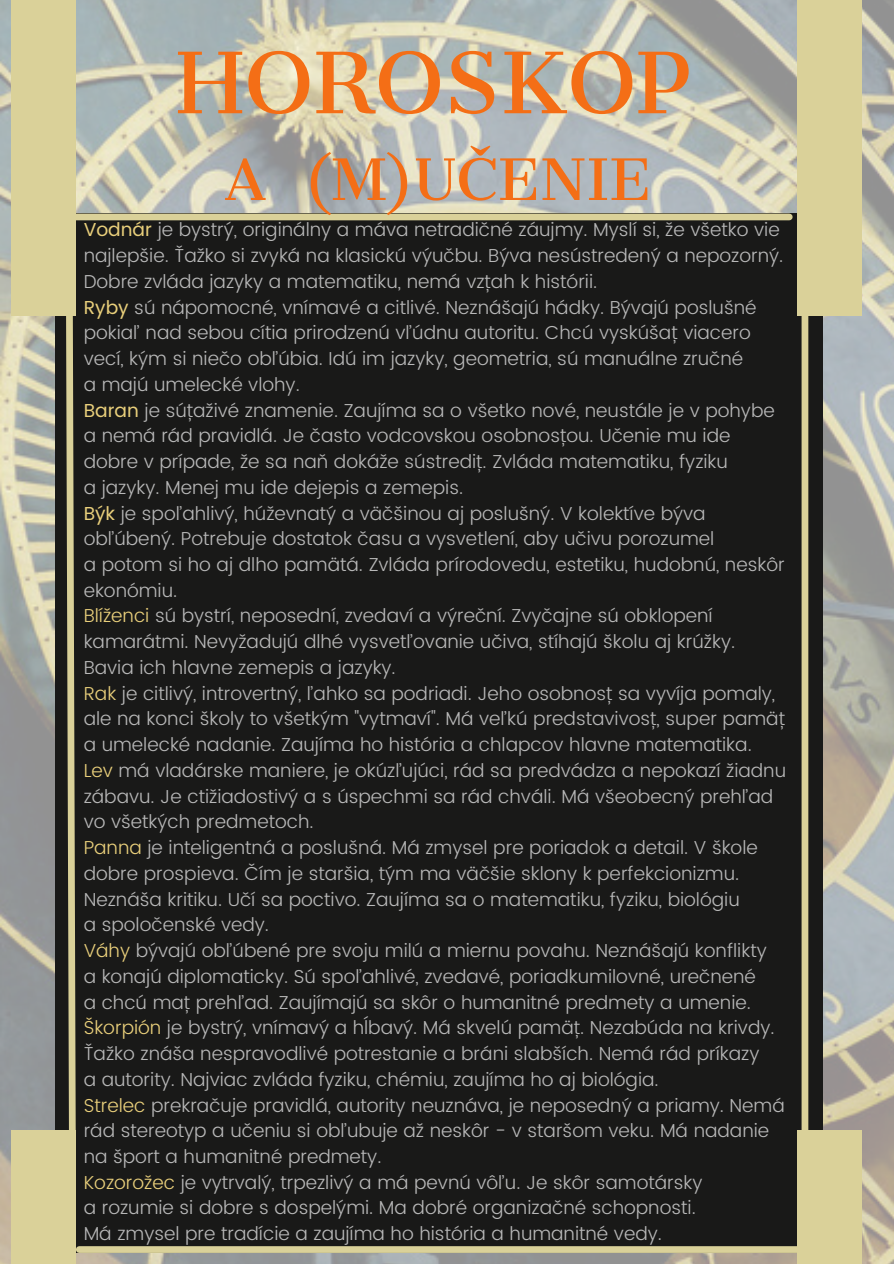
<style>
.page{position:relative;width:894px;height:1264px;background:#fff}
.page>*{position:absolute;margin:0;border:0;box-sizing:border-box;transform-origin:0 0}
.t1{font:82.35px "Cantata One";color:#f46e16}
.t2{font:55.65px "Cantata One";color:#f46e16}
.t3{font:300 18.75px/25.8px "Poppins";color:#b8b8b8}
.s1{font-weight:400;color:#e9cf7b}
.s2{color:#e9cf7b}
</style>
<div class="page">
<img style="left:0;top:0;width:893px;height:1263px">
<div style="left:56px;top:213px;width:766px;height:1040px;background:#191918"></div>
<div style="left:801px;top:247px;width:7px;height:912px;background:#dad199"></div>
<div style="left:69px;top:213px;width:720px;height:7px;background:#dad199"></div>
<div style="left:79px;top:1246px;width:733px;height:6px;background:#dad199"></div>
<svg style="left:66px;top:210px;width:13px;height:920px"></svg>
<div style="left:11px;top:1130px;width:65px;height:133px;background:#dad199"></div>
<div style="left:797px;top:1130px;width:64px;height:133px;background:#dad199"></div>
<div style="left:797px;top:0;width:64px;height:316px;background:#dad199"></div>
<div style="left:11px;top:0;width:65px;height:316px;background:#dad199"></div>
<h1 class="t1" style="left:176px;top:31px;width:517px">HOROSKOP</h1>
<h2 class="t2" style="left:224px;top:144px;width:428px">A (M)UČENIE</h2>
<p class="t3" style="left:84px;top:217px;width:703px"><span class="s1">Vodnár</span> je bystrý, originálny a máva netradičné záujmy. Myslí si, že všetko vie najlepšie. Ťažko si zvyká na klasickú výučbu. Býva nesústredený a nepozorný.<br>Dobre zvláda jazyky a matematiku, nemá vzťah k histórii.<br><span class="s1">Ryby</span> sú nápomocné, vnímavé a citlivé. Neznášajú hádky. Bývajú poslušné pokiaľ nad sebou cítia prirodzenú vľúdnu autoritu. Chcú vyskúšať viacero vecí, kým si niečo obľúbia. Idú im jazyky, geometria, sú manuálne zručné<br>a majú umelecké vlohy.<br><span class="s1">Baran</span> je súťaživé znamenie. Zaujíma sa o všetko nové, neustále je v pohybe a nemá rád pravidlá. Je často vodcovskou osobnosťou. Učenie mu ide dobre v prípade, že sa naň dokáže sústrediť. Zvláda matematiku, fyziku<br>a jazyky. Menej mu ide dejepis a zemepis.<br><span class="s1">Býk</span> je spoľahlivý, húževnatý a väčšinou aj poslušný. V kolektíve býva obľúbený. Potrebuje dostatok času a vysvetlení, aby učivu porozumel<br>a potom si ho aj dlho pamätá. Zvláda prírodovedu, estetiku, hudobnú, neskôr ekonómiu.<br><span class="s2">Blíženci</span> sú bystrí, neposední, zvedaví a výreční. Zvyčajne sú obklopení kamarátmi. Nevyžadujú dlhé vysvetľovanie učiva, stíhajú školu aj krúžky.<br>Bavia ich hlavne zemepis a jazyky.<br><span class="s2">Rak</span> je citlivý, introvertný, ľahko sa podriadi. Jeho osobnosť sa vyvíja pomaly, ale na konci školy to všetkým "vytmaví". Má veľkú predstavivosť, super pamäť a umelecké nadanie. Zaujíma ho história a chlapcov hlavne matematika.<br><span class="s2">Lev</span> má vladárske maniere, je okúzľujúci, rád sa predvádza a nepokazí žiadnu zábavu. Je ctižiadostivý a s úspechmi sa rád chváli. Má všeobecný prehľad vo všetkých predmetoch.<br><span class="s2">Panna</span> je inteligentná a poslušná. Má zmysel pre poriadok a detail. V škole dobre prospieva. Čím je staršia, tým ma väčšie sklony k perfekcionizmu.<br>Neznáša kritiku. Učí sa poctivo. Zaujíma sa o matematiku, fyziku, biológiu<br>a spoločenské vedy.<br><span class="s2">Váhy</span> bývajú obľúbené pre svoju milú a miernu povahu. Neznášajú konflikty<br>a konajú diplomaticky. Sú spoľahlivé, zvedavé, poriadkumilovné, urečnené<br>a chcú mať prehľad. Zaujímajú sa skôr o humanitné predmety a umenie.<br><span class="s2">Škorpión</span> je bystrý, vnímavý a hĺbavý. Má skvelú pamäť. Nezabúda na krivdy.<br>Ťažko znáša nespravodlivé potrestanie a bráni slabších. Nemá rád príkazy<br>a autority. Najviac zvláda fyziku, chémiu, zaujíma ho aj biológia.<br><span class="s2">Strelec</span> prekračuje pravidlá, autority neuznáva, je neposedný a priamy. Nemá rád stereotyp a učeniu si obľubuje až neskôr - v staršom veku. Má nadanie na šport a humanitné predmety.<br><span class="s2">Kozorožec</span> je vytrvalý, trpezlivý a má pevnú vôľu. Je skôr samotársky<br>a rozumie si dobre s dospelými. Ma dobré organizačné schopnosti.<br>Má zmysel pre tradície a zaujíma ho história a humanitné vedy.</p>
</div>
